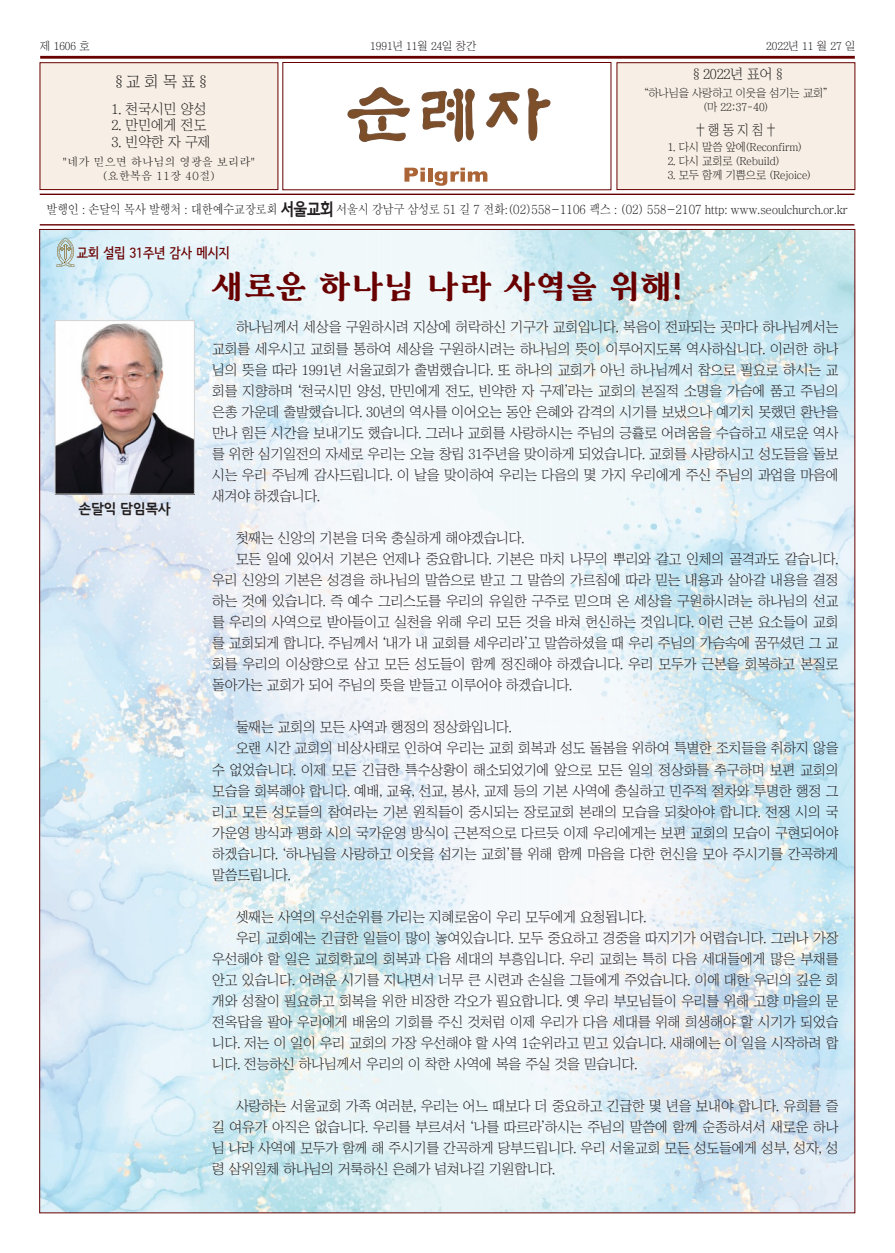
<style>
.page{position:relative;width:895px;height:1253px;background:#fff}
.page>*{position:absolute;margin:0;border:0;box-sizing:border-box;transform-origin:0 0}
.t1{font:700 30.9px "Museum Classic";letter-spacing:.025em;color:#690000}
.t2{font:15.45px "Chosunilbo NM";color:#231f20}
.t3{font:14.1px/21px "Chosunilbo NM";letter-spacing:-.01em;color:#231f20;text-align:justify}
.t4{font:14.1px "Se N CB";color:#690000}
.t5{font:14.1px "Goyang Deogyang B";letter-spacing:-.025em;color:#231f20}
.t6{font:14.1px "Chosunilbo NM";letter-spacing:-.01em;color:#231f20;scale:.9 1}
.t7{font:500 12.6px "Adobe Myungjo Std";letter-spacing:-.05em;color:#231f20;scale:.9 1}
.t8{font:11.25px "Chosunilbo NM";letter-spacing:-.01em;color:#231f20}
.t9{font:500 11.25px "Adobe Myungjo Std";color:#231f20}
.s1{font-family:"Goyang Deogyang B";font-weight:400;font-size:16.8px}
</style>
<div class="page">
<img style="left:41px;top:231px;width:812px;height:980px">
<div style="left:617px;top:63px;width:237px;height:126px;background:#f7efe5"></div>
<div style="left:616px;top:62px;width:239px;height:128px;border:1px solid #690000"></div>
<hr style="left:40px;top:56px;width:814px;height:3px;background:#690000">
<div style="left:40px;top:63px;width:238px;height:126px;background:#f7efe5"></div>
<div style="left:40px;top:62px;width:238px;height:128px;border:1px solid #690000"></div>
<img style="left:359px;top:87px;width:192px;height:55px">
<div style="left:282px;top:62px;width:329px;height:128px;border:1px solid #690000"></div>
<svg style="left:404px;top:168px;width:21px;height:14px"></svg>
<hr style="left:428px;top:168px;width:4px;height:14px;background:#aa6435">
<svg style="left:434px;top:168px;width:53px;height:18px"></svg>
<hr style="left:40px;top:194px;width:814px;height:1px;background:#690000">
<hr style="left:40px;top:224px;width:814px;height:1px;background:#690000">
<img style="left:57px;top:322px;width:135px;height:170px">
<div style="left:55px;top:320px;width:139px;height:174px;border:1px solid #d1d2d4"></div>
<svg style="left:57px;top:238px;width:17px;height:29px"></svg>
<p class="t8" style="left:40px;top:40px;width:51px">제 1606 호</p>
<p class="t8" style="left:370px;top:40px;width:108px">1991년 11월 24일 창간</p>
<p class="t8" style="left:766px;top:40px;width:90px">2022년 11 월 27 일</p>
<p class="t2" style="left:116px;top:74px;width:92px">§ 교 회 목 표 §</p>
<p class="t3" style="left:111px;top:98px;width:96px">1. 천국시민 양성</p>
<p class="t3" style="left:111px;top:115px;width:96px">2. 만민에게 전도</p>
<p class="t3" style="left:111px;top:131px;width:101px">3. 빈약한 자 구제</p>
<p class="t9" style="left:63px;top:156px;width:194px">"네가 믿으면 하나님의 영광을 보리라"</p>
<p class="t9" style="left:102px;top:169px;width:116px">(요한복음 11장 40절)</p>
<p class="t7" style="left:46px;top:203px;width:892px">발행인 : 손달익 목사 발행처 : 대한예수교장로회 <span class="s1">서울교회</span> 서울시 강남구 삼성로 51 길 7 전화:(02)558-1106 팩스 : (02) 558-2107 http: www.seoulchurch.or.kr</p>
<p class="t3" style="left:693px;top:64px;width:90px">§ 2022년 표어 §</p>
<p class="t8" style="left:644px;top:87px;width:185px">“하나님을 사랑하고 이웃을 섬기는 교회”</p>
<p class="t8" style="left:703px;top:101px;width:66px">(마 22:37-40)</p>
<p class="t6" style="left:696px;top:123px;width:89px">† 행 동 지 침 †</p>
<p class="t8" style="left:667px;top:141px;width:136px">1. 다시 말씀 앞에(Reconfirm)</p>
<p class="t8" style="left:667px;top:155px;width:113px">2. 다시 교회로 (Rebuild)</p>
<p class="t8" style="left:667px;top:170px;width:145px">3. 모두 함께 기쁨으로 (Rejoice)</p>
<p class="t4" style="left:77px;top:246px;width:154px">교회 설립 31주년 감사 메시지</p>
<p class="t5" style="left:78px;top:501px;width:94px">손달익 담임목사</p>
<p class="t1" style="left:212px;top:270px;width:471px">새로운 하나님 나라 사역을 위해!</p>
<p class="t3" style="left:212px;top:317px;width:627px;text-indent:24px">하나님께서 세상을 구원하시려 지상에 허락하신 기구가 교회입니다. 복음이 전파되는 곳마다 하나님께서는 교회를 세우시고 교회를 통하여 세상을 구원하시려는 하나님의 뜻이 이루어지도록 역사하십니다. 이러한 하나 님의 뜻을 따라 1991년 서울교회가 출범했습니다. 또 하나의 교회가 아닌 하나님께서 참으로 필요로 하시는 교 회를 지향하며 ‘천국시민 양성, 만민에게 전도, 빈약한 자 구제’라는 교회의 본질적 소명을 가슴에 품고 주님의 은총 가운데 출발했습니다. 30년의 역사를 이어오는 동안 은혜와 감격의 시기를 보냈으나 예기치 못했던 환난을 만나 힘든 시간을 보내기도 했습니다. 그러나 교회를 사랑하시는 주님의 긍휼로 어려움을 수습하고 새로운 역사 를 위한 심기일전의 자세로 우리는 오늘 창립 31주년을 맞이하게 되었습니다. 교회를 사랑하시고 성도들을 돌보 시는 우리 주님께 감사드립니다. 이 날을 맞이하여 우리는 다음의 몇 가지 우리에게 주신 주님의 과업을 마음에 새겨야 하겠습니다.</p>
<p class="t3" style="left:236px;top:527px;width:290px">첫째는 신앙의 기본을 더욱 충실하게 해야겠습니다.</p>
<p class="t3" style="left:212px;top:548px;width:627px;text-indent:24px">모든 일에 있어서 기본은 언제나 중요합니다. 기본은 마치 나무의 뿌리와 같고 인체의 골격과도 같습니다. 우리 신앙의 기본은 성경을 하나님의 말씀으로 받고 그 말씀의 가르침에 따라 믿는 내용과 살아갈 내용을 결정 하는 것에 있습니다. 즉 예수 그리스도를 우리의 유일한 구주로 믿으며 온 세상을 구원하시려는 하나님의 선교 를 우리의 사역으로 받아들이고 실천을 위해 우리 모든 것을 바쳐 헌신하는 것입니다. 이런 근본 요소들이 교회 를 교회되게 합니다. 주님께서 ‘내가 내 교회를 세우리라’고 말씀하셨을 때 우리 주님의 가슴속에 꿈꾸셨던 그 교 회를 우리의 이상향으로 삼고 모든 성도들이 함께 정진해야 하겠습니다. 우리 모두가 근본을 회복하고 본질로 돌아가는 교회가 되어 주님의 뜻을 받들고 이루어야 하겠습니다.</p>
<p class="t3" style="left:236px;top:716px;width:277px">둘째는 교회의 모든 사역과 행정의 정상화입니다.</p>
<p class="t3" style="left:212px;top:737px;width:627px;text-indent:24px">오랜 시간 교회의 비상사태로 인하여 우리는 교회 회복과 성도 돌봄을 위하여 특별한 조치들을 취하지 않을 수 없었습니다. 이제 모든 긴급한 특수상황이 해소되었기에 앞으로 모든 일의 정상화를 추구하며 보편 교회의 모습을 회복해야 합니다. 예배, 교육, 선교, 봉사, 교제 등의 기본 사역에 충실하고 민주적 절차와 투명한 행정 그 리고 모든 성도들의 참여라는 기본 원칙들이 중시되는 장로교회 본래의 모습을 되찾아야 합니다. 전쟁 시의 국 가운영 방식과 평화 시의 국가운영 방식이 근본적으로 다르듯 이제 우리에게는 보편 교회의 모습이 구현되어야 하겠습니다. ‘하나님을 사랑하고 이웃을 섬기는 교회’를 위해 함께 마음을 다한 헌신을 모아 주시기를 간곡하게 말씀드립니다.</p>
<p class="t3" style="left:236px;top:906px;width:412px">셋째는 사역의 우선순위를 가리는 지혜로움이 우리 모두에게 요청됩니다.</p>
<p class="t3" style="left:212px;top:927px;width:627px;text-indent:24px">우리 교회에는 긴급한 일들이 많이 놓여있습니다. 모두 중요하고 경중을 따지기가 어렵습니다. 그러나 가장 우선해야 할 일은 교회학교의 회복과 다음 세대의 부흥입니다. 우리 교회는 특히 다음 세대들에게 많은 부채를 안고 있습니다. 어려운 시기를 지나면서 너무 큰 시련과 손실을 그들에게 주었습니다. 이에 대한 우리의 깊은 회 개와 성찰이 필요하고 회복을 위한 비장한 각오가 필요합니다. 옛 우리 부모님들이 우리를 위해 고향 마을의 문 전옥답을 팔아 우리에게 배움의 기회를 주신 것처럼 이제 우리가 다음 세대를 위해 희생해야 할 시기가 되었습 니다. 저는 이 일이 우리 교회의 가장 우선해야 할 사역 1순위라고 믿고 있습니다. 새해에는 이 일을 시작하려 합 니다. 전능하신 하나님께서 우리의 이 착한 사역에 복을 주실 것을 믿습니다.</p>
<p class="t3" style="left:212px;top:1095px;width:627px;text-indent:24px">사랑하는 서울교회 가족 여러분, 우리는 어느 때보다 더 중요하고 긴급한 몇 년을 보내야 합니다. 유희를 즐 길 여유가 아직은 없습니다. 우리를 부르셔서 ‘나를 따르라’하시는 주님의 말씀에 함께 순종하셔서 새로운 하나 님 나라 사역에 모두가 함께 해 주시기를 간곡하게 당부드립니다. 우리 서울교회 모든 성도들에게 성부, 성자, 성 령 삼위일체 하나님의 거룩하신 은혜가 넘쳐나길 기원합니다.</p>
</div>
